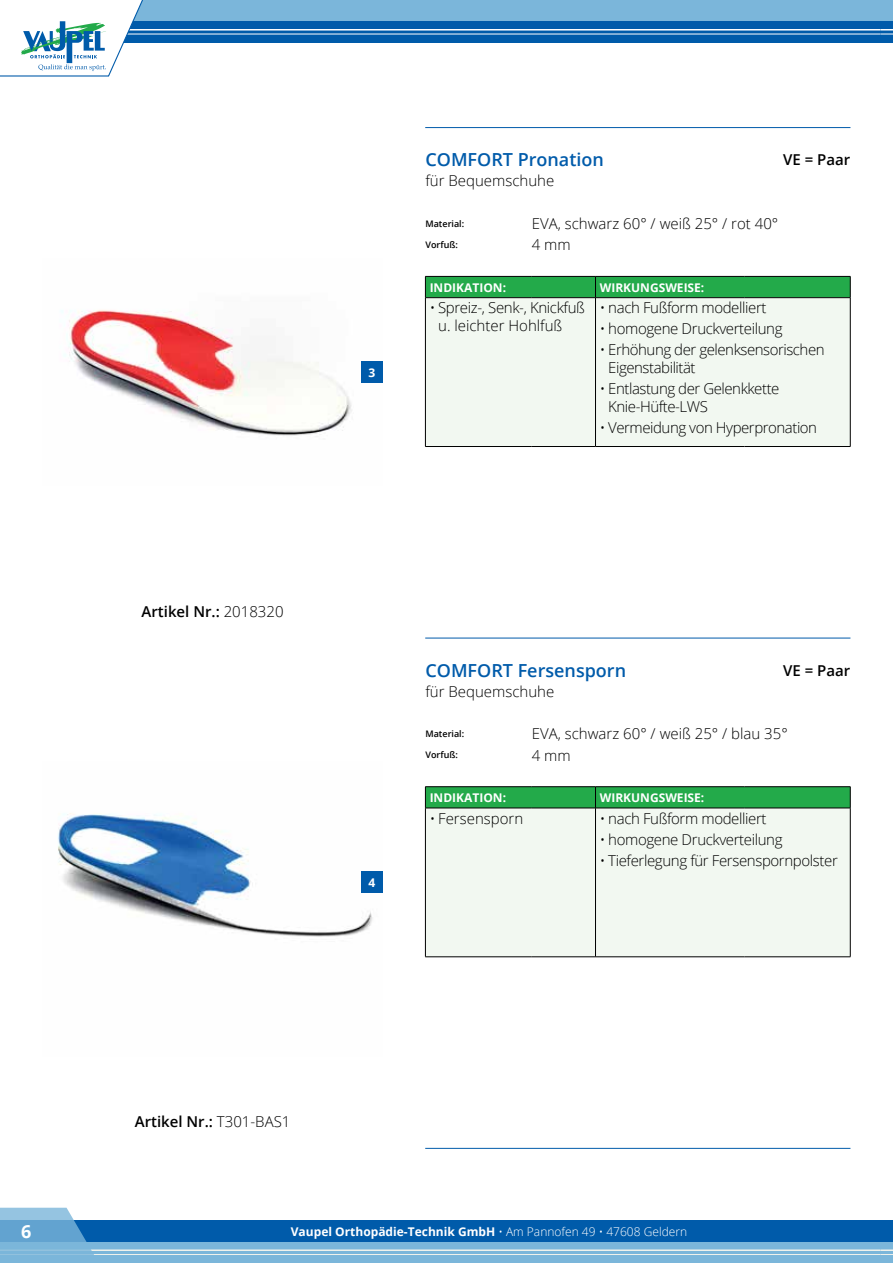
<style>
.page{position:relative;width:893px;height:1263px;background:#fff}
.page>*{position:absolute;margin:0;border:0;box-sizing:border-box;transform-origin:0 0}
.t1{font:600 18px "Open Sans";color:#005baa}
.t2{font:700 18px "Open Sans";color:#fff}
.t3{font:300 15px/18px "Open Sans";letter-spacing:-.025em;color:#000}
.t4{font:300 15px/18px "Open Sans";color:#000}
.t5{font:600 15px "Open Sans";color:#000}
.t6{font:700 12px "Open Sans";color:#fff}
.t7{font:600 9px "Open Sans";color:#000}
.s1{font-weight:300}
</style>
<div class="page">
<div style="left:0;top:0;width:893px;height:43px;background:#7bb6da"></div>
<div style="left:0;top:21px;width:893px;height:22px;background:#005baa"></div>
<hr style="left:0;top:34px;width:893px;height:1px;background:#fff">
<hr style="left:0;top:29px;width:893px;height:2px;background:#fff">
<svg style="left:0;top:0;width:150px;height:77px"></svg>
<div style="left:0;top:1220px;width:893px;height:43px;background:#7bb6da"></div>
<div style="left:0;top:1220px;width:893px;height:22px;background:#005baa"></div>
<hr style="left:0;top:1254px;width:893px;height:1px;background:#f0f2ec">
<hr style="left:0;top:1249px;width:893px;height:2px;background:#f0f2ec">
<svg style="left:0;top:1208px;width:106px;height:47px"></svg>
<svg style="left:880px;top:29px;width:13px;height:6px"></svg>
<svg style="left:880px;top:1249px;width:13px;height:6px"></svg>
<img style="left:58px;top:813px;width:325px;height:124px">
<img style="left:61px;top:310px;width:291px;height:126px">
<div style="left:361px;top:361px;width:22px;height:22px;background:#005baa"></div>
<div style="left:426px;top:298px;width:424px;height:148px;background:#f2f8f1"></div>
<div style="left:425px;top:276px;width:426px;height:22px;background:#23aa4a"></div>
<hr style="left:425px;top:297px;width:107px;height:1px;background:#000">
<hr style="left:425px;top:298px;width:1px;height:148px;background:#000">
<hr style="left:532px;top:297px;width:63px;height:1px;background:#000">
<hr style="left:595px;top:297px;width:149px;height:1px;background:#000">
<hr style="left:595px;top:298px;width:1px;height:148px;background:#000">
<hr style="left:744px;top:297px;width:106px;height:1px;background:#000">
<hr style="left:850px;top:298px;width:1px;height:148px;background:#000">
<hr style="left:425px;top:446px;width:107px;height:1px;background:#000">
<hr style="left:532px;top:446px;width:63px;height:1px;background:#000">
<hr style="left:595px;top:446px;width:149px;height:1px;background:#000">
<hr style="left:744px;top:446px;width:106px;height:1px;background:#000">
<hr style="left:425px;top:638px;width:425px;height:1px;background:#005baa">
<hr style="left:425px;top:127px;width:425px;height:1px;background:#005baa">
<div style="left:361px;top:872px;width:22px;height:21px;background:#005baa"></div>
<hr style="left:425px;top:1148px;width:425px;height:1px;background:#005baa">
<div style="left:426px;top:809px;width:424px;height:147px;background:#f2f8f1"></div>
<hr style="left:425px;top:786px;width:107px;height:1px;background:#000">
<hr style="left:532px;top:786px;width:63px;height:1px;background:#000">
<hr style="left:595px;top:786px;width:149px;height:1px;background:#000">
<hr style="left:744px;top:786px;width:106px;height:1px;background:#000">
<svg style="left:425px;top:787px;width:426px;height:21px;background:#21a246"></svg>
<hr style="left:425px;top:808px;width:107px;height:1px;background:#000">
<hr style="left:425px;top:808px;width:1px;height:149px;background:#000">
<hr style="left:532px;top:808px;width:63px;height:1px;background:#000">
<hr style="left:595px;top:808px;width:149px;height:1px;background:#000">
<hr style="left:595px;top:808px;width:1px;height:149px;background:#000">
<hr style="left:744px;top:808px;width:106px;height:1px;background:#000">
<hr style="left:850px;top:808px;width:1px;height:149px;background:#000">
<hr style="left:425px;top:956px;width:107px;height:1px;background:#000">
<hr style="left:532px;top:956px;width:63px;height:1px;background:#000">
<hr style="left:595px;top:956px;width:149px;height:1px;background:#000">
<hr style="left:744px;top:956px;width:106px;height:1px;background:#000">
<p class="t5" style="left:142px;top:601px;width:144px">Artikel Nr.: <span class="s1">2018320</span></p>
<p class="t6" style="left:369px;top:364px;width:8px">3</p>
<p class="t1" style="left:425px;top:147px;width:15px">Com</p>
<p class="t1" style="left:468px;top:147px;width:138px">fo rt Pronation</p>
<p class="t5" style="left:783px;top:149px;width:69px">VE = Paar</p>
<p class="t4" style="left:425px;top:172px;width:130px">für Bequemschuhe</p>
<p class="t7" style="left:425px;top:217px;width:40px">Material:</p>
<p class="t4" style="left:532px;top:214px;width:248px">EVA, schwarz 60° / weiß 25° / rot 40°</p>
<p class="t7" style="left:425px;top:238px;width:34px">Vorfuß:</p>
<p class="t3" style="left:532px;top:235px;width:40px">4 mm</p>
<p class="t6" style="left:430px;top:279px;width:78px">I NDIKATION:</p>
<p class="t6" style="left:600px;top:279px;width:106px">WIRKUNGSWEISE:</p>
<p class="t4" style="left:438px;top:299px;width:148px;text-indent:-9px">• Spreiz-, Senk-, Knickfuß u. leichter Hohlfuß</p>
<p class="t3" style="left:600px;top:299px;width:168px">• nach Fußform modelliert</p>
<p class="t3" style="left:600px;top:320px;width:184px">• homogene Druckverteilung</p>
<p class="t3" style="left:600px;top:341px;width:226px">• Erhöhung der gelenksensorischen<br>Eigenstabilität</p>
<p class="t3" style="left:608px;top:380px;width:173px;text-indent:-9px">• Entlastung der Gelenkkette<br>Knie-Hüfte-LWS</p>
<p class="t3" style="left:600px;top:419px;width:219px">• Vermeidung von Hyperpronation</p>
<p class="t6" style="left:369px;top:874px;width:8px">4</p>
<p class="t1" style="left:425px;top:658px;width:15px">Com</p>
<p class="t1" style="left:468px;top:658px;width:160px">fo rt Fersensporn</p>
<p class="t5" style="left:783px;top:660px;width:69px">VE = Paar</p>
<p class="t4" style="left:425px;top:682px;width:130px">für Bequemschuhe</p>
<p class="t7" style="left:425px;top:727px;width:40px">Material:</p>
<p class="t4" style="left:532px;top:724px;width:258px">EVA, schwarz 60° / weiß 25° / blau 35°</p>
<p class="t7" style="left:425px;top:749px;width:34px">Vorfuß:</p>
<p class="t3" style="left:532px;top:746px;width:40px">4 mm</p>
<p class="t6" style="left:430px;top:789px;width:78px">I NDIKATION:</p>
<p class="t6" style="left:600px;top:789px;width:106px">WIRKUNGSWEISE:</p>
<p class="t4" style="left:430px;top:809px;width:95px">• Fersensporn</p>
<p class="t3" style="left:600px;top:809px;width:168px">• nach Fußform modelliert</p>
<p class="t3" style="left:600px;top:830px;width:184px">• homogene Druckverteilung</p>
<p class="t3" style="left:600px;top:851px;width:240px">• Tieferlegung für Fersenspornpolster</p>
<p class="t5" style="left:135px;top:1111px;width:157px">Artikel Nr.: <span class="s1">T301-BAS1</span></p>
<p class="t2" style="left:21px;top:1219px;width:12px">6</p>
<p class="t6" style="left:291px;top:1223px;width:398px">VAUPEL ORTHOPÄDIE-TECHNIK GMBH <span class="s1">• Am Pannofen 49 • 47608 Geldern</span></p>
</div>
